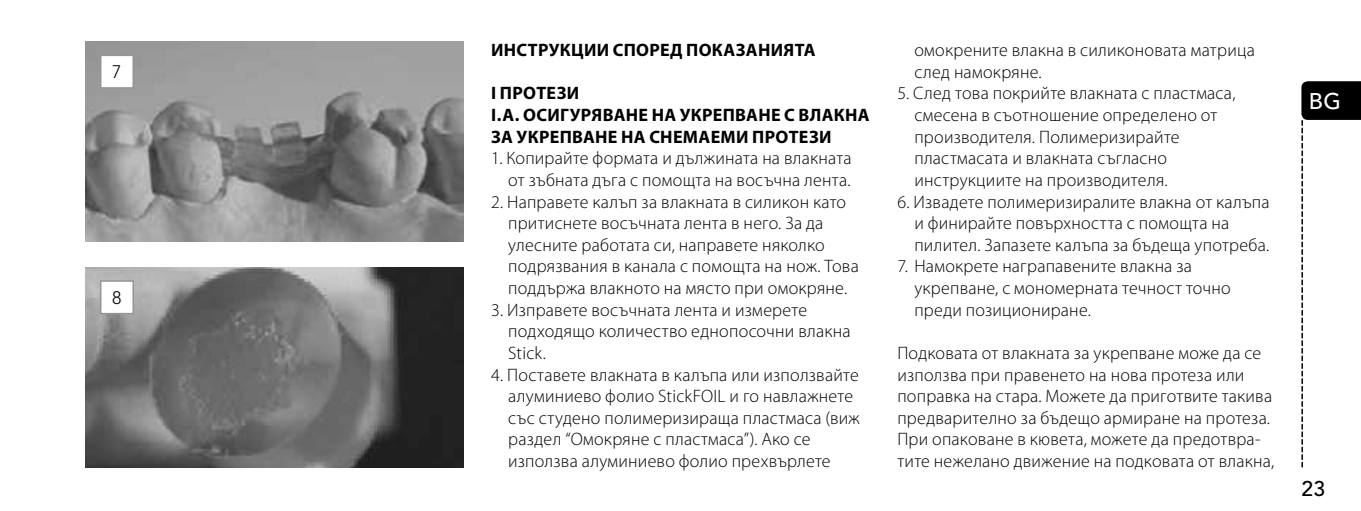
<style>
.page{position:relative;width:1361px;height:511px;background:#fff}
.page>*{position:absolute;margin:0;border:0;box-sizing:border-box;transform-origin:0 0}
.t1{font:500 22.5px "Avenir LT Std";color:#fff}
.t2{font:500 21px "Avenir LT Std";color:#000}
.t3{font:300 18px/21.6px "Myriad Pro";letter-spacing:.015em;color:#000}
.t4{font:700 18px/21.6px "Myriad Pro";letter-spacing:.015em;color:#000}
.t5{font:300 18px "Avenir LT Std";color:#000}
</style>
<div class="page">
<svg style="left:1301px;top:81px;width:60px;height:385px"></svg>
<img style="left:85px;top:42px;width:379px;height:200px">
<div style="left:101px;top:55px;width:32px;height:33px;background:#fff"></div>
<div style="left:100px;top:55px;width:34px;height:34px;border:2px solid #939598"></div>
<img style="left:85px;top:267px;width:379px;height:200px">
<div style="left:101px;top:281px;width:32px;height:32px;background:#fff"></div>
<div style="left:100px;top:280px;width:34px;height:34px;border:2px solid #939598"></div>
<p class="t5" style="left:112px;top:62px;width:11px">7</p>
<p class="t5" style="left:112px;top:287px;width:11px">8</p>
<p class="t4" style="left:491px;top:39px;width:326px">ИНСТРУКЦИИ СПОРЕД ПОКАЗАНИЯТА</p>
<p class="t4" style="left:491px;top:82px;width:380px">I ПРОТЕЗИ<br>I.A. ОСИГУРЯВАНЕ НА УКРЕПВАНЕ С ВЛАКНА<br>ЗА УКРЕПВАНЕ НА СНЕМАЕМИ ПРОТЕЗИ</p>
<p class="t3" style="left:491px;top:148px;width:362px;text-align:right">1. Копирайте формата и дължината на влакната от зъбната дъга с помощта на восъчна лента.</p>
<p class="t3" style="left:508px;top:191px;width:352px;text-indent:-17px">2. Направете калъп за влакната в силикон като притиснете восъчната лента в него. За да улесните работата си, направете няколко подрязвания в канала с помощта на нож. Това поддържа влакното на място при омокряне.</p>
<p class="t3" style="left:508px;top:299px;width:344px;text-indent:-17px">3. Изправете восъчната лента и измерете подходящо количество еднопосочни влакна<br>Stick.</p>
<p class="t3" style="left:508px;top:364px;width:353px;text-indent:-17px">4. Поставете влакната в калъпа или използвайте алуминиево фолио StickFOIL и го навлажнете със студено полимеризираща пластмаса (виж раздел “Омокряне с пластмаса”). Ако се използва алуминиево фолио прехвърлете</p>
<p class="t3" style="left:914px;top:40px;width:342px">омокрените влакна в силиконовата матрица след намокряне.</p>
<p class="t3" style="left:914px;top:83px;width:323px;text-indent:-17px">5. След това покрийте влакната с пластмаса, смесена в съотношение определено от производителя. Полимеризирайте пластмасата и влакната съгласно инструкциите на производителя.</p>
<p class="t3" style="left:914px;top:191px;width:357px;text-indent:-17px">6. Извадете полимеризиралите влакна от калъпа и финирайте повърхността с помощта на пилител. Запазете калъпа за бъдеща употреба.</p>
<p class="t3" style="left:914px;top:256px;width:318px;text-indent:-17px">7. Намокрете награпавените влакна за укрепване, с мономерната течност точно преди позициониране.</p>
<p class="t3" style="left:897px;top:342px;width:378px">Подковата от влакната за укрепване може да се използва при правенето на нова протеза или поправка на стара. Можете да приготвите такива предварително за бъдещо армиране на протеза.<br>При опаковане в кювета, можете да предотвра&shy;тите нежелано движение на подковата от влакна,</p>
<p class="t1" style="left:1309px;top:88px;width:33px">BG</p>
<p class="t2" style="left:1301px;top:476px;width:25px">23</p>
</div>
